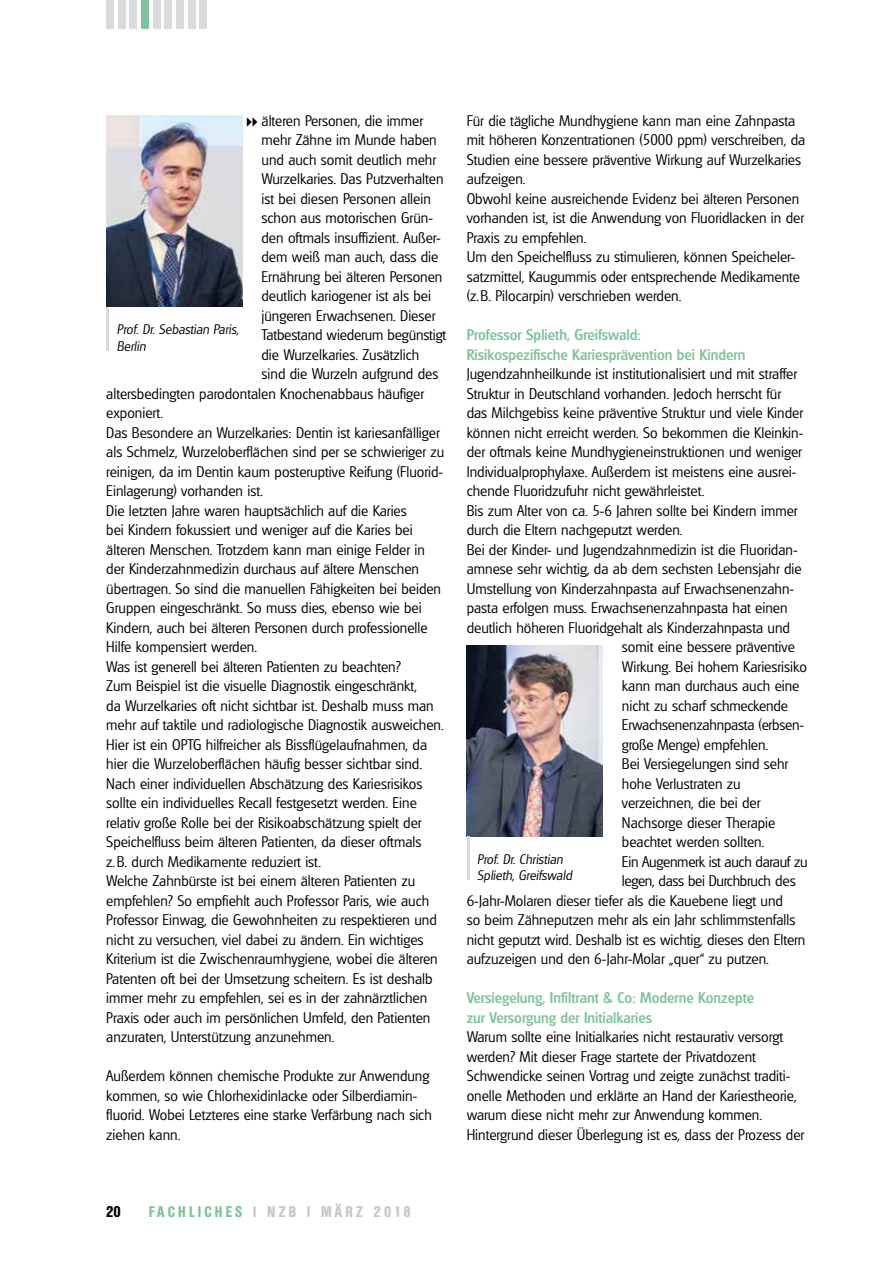
<style>
.page{position:relative;width:893px;height:1263px;background:#fff}
.page>*{position:absolute;margin:0;border:0;box-sizing:border-box;transform-origin:0 0}
.t1{font:300 15px/19.5px "Glasgow";color:#000}
.t2{font:500 15px/19.5px "Glasgow";color:#80c29c}
.t3{font:300 15px "Glasgow";letter-spacing:-.02em;color:#000}
.t4{font:700 condensed 15px "Olympia";letter-spacing:.215em;color:#c6c7c8}
.t5{font:700 condensed 15px "Olympia";color:#000}
.t6{font:italic 300 13.5px/16.2px "Glasgow";color:#000}
.s1{color:#80c29c}
</style>
<div class="page">
<div style="left:106px;top:0;width:8px;height:28px;background:#d9dadb"></div>
<div style="left:118px;top:0;width:8px;height:28px;background:#d9dadb"></div>
<div style="left:130px;top:0;width:7px;height:28px;background:#d9dadb"></div>
<div style="left:141px;top:0;width:8px;height:28px;background:#80c29c"></div>
<div style="left:153px;top:0;width:8px;height:28px;background:#d9dadb"></div>
<div style="left:165px;top:0;width:7px;height:28px;background:#d9dadb"></div>
<div style="left:176px;top:0;width:8px;height:28px;background:#d9dadb"></div>
<div style="left:188px;top:0;width:8px;height:28px;background:#d9dadb"></div>
<div style="left:200px;top:0;width:7px;height:28px;background:#d9dadb"></div>
<img style="left:106px;top:116px;width:136px;height:191px">
<hr style="left:106px;top:307px;width:3px;height:44px;background:#d9dadb">
<img style="left:467px;top:645px;width:136px;height:191px">
<hr style="left:467px;top:836px;width:3px;height:44px;background:#d9dadb">
<p class="t1" style="left:262px;top:111px;width:163px">älteren Personen, die immer</p>
<p class="t1" style="left:262px;top:130px;width:177px">mehr Zähne im Munde haben</p>
<p class="t1" style="left:262px;top:150px;width:176px">und auch somit deutlich mehr</p>
<p class="t1" style="left:262px;top:169px;width:184px">Wurzelkaries. Das Putzverhalten</p>
<p class="t1" style="left:262px;top:189px;width:171px">ist bei diesen Personen allein</p>
<p class="t1" style="left:262px;top:208px;width:173px">schon aus motorischen Grün-</p>
<p class="t1" style="left:262px;top:228px;width:181px">den oftmals insuffizient. Außer-</p>
<p class="t1" style="left:262px;top:247px;width:178px">dem weiß man auch, dass die</p>
<p class="t1" style="left:262px;top:267px;width:182px">Ernährung bei älteren Personen</p>
<p class="t1" style="left:262px;top:286px;width:171px">deutlich kariogener ist als bei</p>
<p class="t1" style="left:262px;top:306px;width:175px">jüngeren Erwachsenen. Dieser</p>
<p class="t1" style="left:262px;top:325px;width:186px">Tatbestand wiederum begünstigt</p>
<p class="t1" style="left:262px;top:345px;width:159px">die Wurzelkaries. Zusätzlich</p>
<p class="t1" style="left:262px;top:364px;width:178px">sind die Wurzeln aufgrund des</p>
<p class="t1" style="left:106px;top:384px;width:319px">altersbedingten parodontalen Knochenabbaus häufiger</p>
<p class="t1" style="left:106px;top:403px;width:58px">exponiert.</p>
<p class="t1" style="left:106px;top:423px;width:335px">Das Besondere an Wurzelkaries: Dentin ist kariesanfälliger</p>
<p class="t1" style="left:106px;top:442px;width:340px">als Schmelz, Wurzeloberflächen sind per se schwieriger zu</p>
<p class="t1" style="left:106px;top:462px;width:338px">reinigen, da im Dentin kaum posteruptive Reifung (Fluorid-</p>
<p class="t1" style="left:106px;top:481px;width:158px">Einlagerung) vorhanden ist.</p>
<p class="t1" style="left:106px;top:501px;width:302px">Die letzten Jahre waren hauptsächlich auf die Karies</p>
<p class="t1" style="left:106px;top:520px;width:308px">bei Kindern fokussiert und weniger auf die Karies bei</p>
<p class="t1" style="left:106px;top:540px;width:320px">älteren Menschen. Trotzdem kann man einige Felder in</p>
<p class="t1" style="left:106px;top:559px;width:314px">der Kinderzahnmedizin durchaus auf ältere Menschen</p>
<p class="t1" style="left:106px;top:579px;width:336px">übertragen. So sind die manuellen Fähigkeiten bei beiden</p>
<p class="t1" style="left:106px;top:598px;width:317px">Gruppen eingeschränkt. So muss dies, ebenso wie bei</p>
<p class="t1" style="left:106px;top:618px;width:323px">Kindern, auch bei älteren Personen durch professionelle</p>
<p class="t1" style="left:106px;top:637px;width:152px">Hilfe kompensiert werden.</p>
<p class="t1" style="left:106px;top:657px;width:296px">Was ist generell bei älteren Patienten zu beachten?</p>
<p class="t1" style="left:106px;top:676px;width:312px">Zum Beispiel ist die visuelle Diagnostik eingeschränkt,</p>
<p class="t1" style="left:106px;top:696px;width:329px">da Wurzelkaries oft nicht sichtbar ist. Deshalb muss man</p>
<p class="t1" style="left:106px;top:715px;width:339px">mehr auf taktile und radiologische Diagnostik ausweichen.</p>
<p class="t1" style="left:106px;top:735px;width:322px">Hier ist ein OPTG hilfreicher als Bissflügelaufnahmen, da</p>
<p class="t1" style="left:106px;top:754px;width:317px">hier die Wurzeloberflächen häufig besser sichtbar sind.</p>
<p class="t1" style="left:106px;top:774px;width:318px">Nach einer individuellen Abschätzung des Kariesrisikos</p>
<p class="t1" style="left:106px;top:793px;width:312px">sollte ein individuelles Recall festgesetzt werden. Eine</p>
<p class="t1" style="left:106px;top:813px;width:317px">relativ große Rolle bei der Risikoabschätzung spielt der</p>
<p class="t1" style="left:106px;top:832px;width:317px">Speichelfluss beim älteren Patienten, da dieser oftmals</p>
<p class="t1" style="left:106px;top:852px;width:216px">z.B. durch Medikamente reduziert ist.</p>
<p class="t1" style="left:106px;top:871px;width:310px">Welche Zahnbürste ist bei einem älteren Patienten zu</p>
<p class="t1" style="left:106px;top:891px;width:324px">empfehlen? So empfiehlt auch Professor Paris, wie auch</p>
<p class="t1" style="left:106px;top:910px;width:332px">Professor Einwag, die Gewohnheiten zu respektieren und</p>
<p class="t1" style="left:106px;top:930px;width:319px">nicht zu versuchen, viel dabei zu ändern. Ein wichtiges</p>
<p class="t1" style="left:106px;top:949px;width:333px">Kriterium ist die Zwischenraumhygiene, wobei die älteren</p>
<p class="t1" style="left:106px;top:969px;width:328px">Patenten oft bei der Umsetzung scheitern. Es ist deshalb</p>
<p class="t1" style="left:106px;top:988px;width:322px">immer mehr zu empfehlen, sei es in der zahnärztlichen</p>
<p class="t1" style="left:106px;top:1008px;width:326px">Praxis oder auch im persönlichen Umfeld, den Patienten</p>
<p class="t1" style="left:106px;top:1027px;width:230px">anzuraten, Unterstützung anzunehmen.</p>
<p class="t1" style="left:106px;top:1066px;width:327px">Außerdem können chemische Produkte zur Anwendung kommen, so wie Chlorhexidinlacke oder Silberdiamin&shy;fluorid. Wobei Letzteres eine starke Verfärbung nach sich ziehen kann.</p>
<p class="t6" style="left:117px;top:321px;width:123px">Prof. Dr. Sebastian Paris,<br>Berlin</p>
<p class="t1" style="left:467px;top:111px;width:340px">Für die tägliche Mundhygiene kann man eine Zahnpasta mit höheren Konzentrationen (5000 ppm) verschreiben, da Studien eine bessere präventive Wirkung auf Wurzelkaries aufzeigen.<br>Obwohl keine ausreichende Evidenz bei älteren Personen vorhanden ist, ist die Anwendung von Fluoridlacken in der Praxis zu empfehlen.<br>Um den Speichelfluss zu stimulieren, können Speicheler&shy;satzmittel, Kaugummis oder entsprechende Medikamente (z.B. Pilocarpin) verschrieben werden.</p>
<p class="t2" style="left:467px;top:325px;width:280px">Professor Splieth, Greifswald:<br>Risikospezifische Kariesprävention bei Kindern</p>
<p class="t1" style="left:467px;top:364px;width:332px">Jugendzahnheilkunde ist institutionalisiert und mit straffer</p>
<p class="t1" style="left:467px;top:384px;width:316px">Struktur in Deutschland vorhanden. Jedoch herrscht für</p>
<p class="t1" style="left:467px;top:403px;width:338px">das Milchgebiss keine präventive Struktur und viele Kinder</p>
<p class="t1" style="left:467px;top:423px;width:338px">können nicht erreicht werden. So bekommen die Kleinkin-</p>
<p class="t1" style="left:467px;top:442px;width:337px">der oftmals keine Mundhygieneinstruktionen und weniger</p>
<p class="t1" style="left:467px;top:462px;width:331px">Individualprophylaxe. Außerdem ist meistens eine ausrei-</p>
<p class="t1" style="left:467px;top:481px;width:239px">chende Fluoridzufuhr nicht gewährleistet.</p>
<p class="t1" style="left:467px;top:501px;width:332px">Bis zum Alter von ca. 5-6 Jahren sollte bei Kindern immer</p>
<p class="t1" style="left:467px;top:520px;width:217px">durch die Eltern nachgeputzt werden.</p>
<p class="t1" style="left:467px;top:540px;width:331px">Bei der Kinder- und Jugendzahnmedizin ist die Fluoridan-</p>
<p class="t1" style="left:467px;top:559px;width:337px">amnese sehr wichtig, da ab dem sechsten Lebensjahr die</p>
<p class="t1" style="left:467px;top:579px;width:329px">Umstellung von Kinderzahnpasta auf Erwachsenenzahn-</p>
<p class="t1" style="left:467px;top:598px;width:322px">pasta erfolgen muss. Erwachsenenzahnpasta hat einen</p>
<p class="t1" style="left:467px;top:618px;width:325px">deutlich höheren Fluoridgehalt als Kinderzahnpasta und</p>
<p class="t1" style="left:622px;top:637px;width:174px">somit eine bessere präventive</p>
<p class="t1" style="left:622px;top:657px;width:187px">Wirkung. Bei hohem Kariesrisiko</p>
<p class="t1" style="left:622px;top:676px;width:179px">kann man durchaus auch eine</p>
<p class="t1" style="left:622px;top:696px;width:168px">nicht zu scharf schmeckende</p>
<p class="t1" style="left:622px;top:715px;width:184px">Erwachsenenzahnpasta (erbsen-</p>
<p class="t1" style="left:622px;top:735px;width:148px">große Menge) empfehlen.</p>
<p class="t1" style="left:622px;top:754px;width:168px">Bei Versiegelungen sind sehr</p>
<p class="t1" style="left:622px;top:774px;width:120px">hohe Verlustraten zu</p>
<p class="t1" style="left:622px;top:793px;width:140px">verzeichnen, die bei der</p>
<p class="t1" style="left:622px;top:813px;width:155px">Nachsorge dieser Therapie</p>
<p class="t1" style="left:622px;top:832px;width:144px">beachtet werden sollten.</p>
<p class="t3" style="left:622px;top:852px;width:187px">Ein Augenmerk ist auch darauf zu</p>
<p class="t3" style="left:622px;top:872px;width:175px">legen, dass bei Durchbruch des</p>
<p class="t1" style="left:467px;top:891px;width:318px">6-Jahr-Molaren dieser tiefer als die Kauebene liegt und</p>
<p class="t1" style="left:467px;top:910px;width:330px">so beim Zähneputzen mehr als ein Jahr schlimmstenfalls</p>
<p class="t1" style="left:467px;top:930px;width:340px">nicht geputzt wird. Deshalb ist es wichtig, dieses den Eltern</p>
<p class="t1" style="left:467px;top:949px;width:304px">aufzuzeigen und den 6-Jahr-Molar „quer“ zu putzen.</p>
<p class="t2" style="left:467px;top:988px;width:289px">Versiegelung, Infiltrant &amp; Co: Moderne Konzepte zur Versorgung der Initialkaries</p>
<p class="t1" style="left:467px;top:1027px;width:339px">Warum sollte eine Initialkaries nicht restaurativ versorgt werden? Mit dieser Frage startete der Privatdozent Schwendicke seinen Vortrag und zeigte zunächst traditi&shy;onelle Methoden und erklärte an Hand der Kariestheorie, warum diese nicht mehr zur Anwendung kommen.<br>Hintergrund dieser Überlegung ist es, dass der Prozess der</p>
<p class="t6" style="left:477px;top:851px;width:96px">Prof. Dr. Christian<br>Splieth, Greifswald</p>
<p class="t5" style="left:106px;top:1203px;width:16px">20</p>
<p class="t4" style="left:149px;top:1203px;width:263px"><span class="s1">FACHLICHES</span> | NZB | MÄRZ 2018</p>
</div>
